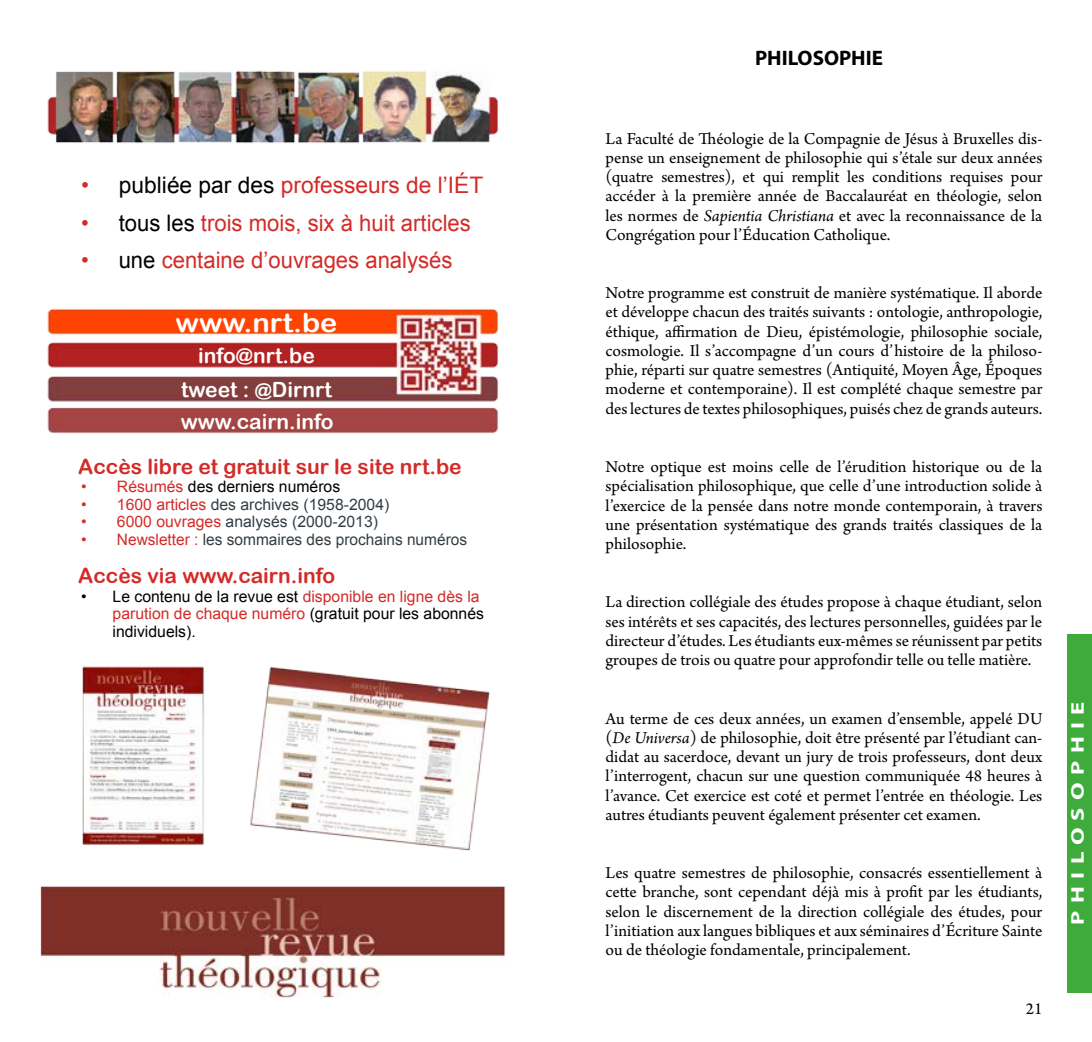
<style>
.page{position:relative;width:1092px;height:1042px;background:#fff}
.page>*{position:absolute;margin:0;border:0;box-sizing:border-box;transform-origin:0 0}
.t1{font:26.25px "Arial Rounded MT Bold";color:#fff;scale:1.1 1}
.t2{font:22.75px "Arial";color:#d32b28}
.t3{font:21px "Arial Rounded MT Bold";color:#d32b28}
.t4{font:21px "Arial Rounded MT Bold";color:#fff}
.t5{font:700 21px "Myriad Pro";color:#000}
.t6{font:700 18.38px "Myriad Pro";letter-spacing:.3em;color:#fff;scale:1.33 1}
.t7{font:17.5px/19.2px "Arno Pro";color:#000;text-align:justify}
.t8{font:15.75px/17.5px "Arial";color:#000}
.t9{font:15.75px "Arial";color:#343e44}
.s1{color:#000}
.s2{font-size:17.5px}
.s3{color:#d32b28}
.s4{font-style:italic}
</style>
<div class="page">
<div style="left:1067px;top:634px;width:24px;height:358px;background:#3fab3d"></div>
<img style="left:40px;top:70px;width:466px;height:928px">
<h2 class="t2" style="left:81px;top:170px;width:404px">• <span class="s1">publiée par des</span> professeurs de l’IÉT</h2>
<h2 class="t2" style="left:81px;top:208px;width:391px">• <span class="s1">tous les</span> trois mois, six à huit articles</h2>
<h2 class="t2" style="left:81px;top:245px;width:373px">• <span class="s1">une</span> centaine d’ouvrages analysés</h2>
<h1 class="t1" style="left:175px;top:307px;width:149px">www.nrt.be</h1>
<p class="t4" style="left:198px;top:343px;width:118px">info<span class="s2">@</span>nrt.be</p>
<p class="t4" style="left:181px;top:377px;width:152px">tweet : <span class="s2">@</span>Dirnrt</p>
<p class="t4" style="left:181px;top:409px;width:154px">www.cairn.info</p>
<p class="t3" style="left:78px;top:454px;width:385px">Accès libre et gratuit sur le site nrt.be</p>
<p class="t8" style="left:81px;top:478px;width:261px"><span class="s3">• Résumés</span> des derniers numéros</p>
<p class="t9" style="left:81px;top:494px;width:310px"><span class="s3">• 1600 articles</span> des archives (1958-2004)</p>
<p class="t9" style="left:81px;top:512px;width:298px"><span class="s3">• 6000 ouvrages</span> analysés (2000-2013)</p>
<p class="t9" style="left:81px;top:529px;width:387px"><span class="s3">• Newsletter :</span> les sommaires des prochains numéros</p>
<p class="t3" style="left:78px;top:563px;width:258px">Accès via www.cairn.info</p>
<p class="t8" style="left:113px;top:587px;width:373px;text-indent:-31px">• Le contenu de la revue est <span class="s3">disponible en ligne dès la parution de chaque numéro</span> (gratuit pour les abonnés individuels).</p>
<p class="t5" style="left:755px;top:45px;width:129px">PHILOSOPHIE</p>
<p class="t7" style="left:605px;top:130px;width:438px">La Faculté de Théologie de la Compagnie de Jésus à Bruxelles dis&shy;pense un enseignement de philosophie qui s’étale sur deux années (quatre semestres), et qui remplit les conditions requises pour accéder à la première année de Baccalauréat en théologie, selon les normes de <span class="s4">Sapientia Christiana</span> et avec la reconnaissance de la Congrégation pour l’Éducation Catholique.</p>
<p class="t7" style="left:605px;top:284px;width:438px">Notre programme est construit de manière systématique. Il aborde et développe chacun des traités suivants : ontologie, anthropologie, éthique, affirmation de Dieu, épistémologie, philosophie sociale, cosmologie. Il s’accompagne d’un cours d’histoire de la philoso&shy;phie, réparti sur quatre semestres (Antiquité, Moyen Âge, Époques moderne et contemporaine). Il est complété chaque semestre par des lectures de textes philosophiques, puisés chez de grands auteurs.</p>
<p class="t7" style="left:605px;top:458px;width:438px">Notre optique est moins celle de l’érudition historique ou de la spécialisation philosophique, que celle d’une introduction solide à l’exercice de la pensée dans notre monde contemporain, à travers une présentation systématique des grands traités classiques de la philosophie.</p>
<p class="t7" style="left:605px;top:593px;width:438px">La direction collégiale des études propose à chaque étudiant, selon ses intérêts et ses capacités, des lectures personnelles, guidées par le directeur d’études. Les étudiants eux-mêmes se réunissent par petits groupes de trois ou quatre pour approfondir telle ou telle matière.</p>
<p class="t7" style="left:605px;top:709px;width:438px">Au terme de ces deux années, un examen d’ensemble, appelé DU (<span class="s4">De Universa</span>) de philosophie, doit être présenté par l’étudiant can&shy;didat au sacerdoce, devant un jury de trois professeurs, dont deux l’interrogent, chacun sur une question communiquée 48 heures à l’avance. Cet exercice est coté et permet l’entrée en théologie. Les autres étudiants peuvent également présenter cet examen.</p>
<p class="t7" style="left:605px;top:864px;width:438px">Les quatre semestres de philosophie, consacrés essentiellement à cette branche, sont cependant déjà mis à profit par les étudiants, selon le discernement de la direction collégiale des études, pour l’initiation aux langues bibliques et aux séminaires d’Écriture Sainte ou de théologie fondamentale, principalement.</p>
<p class="t7" style="left:1025px;top:1000px;width:18px">21</p>
<p class="t6" style="left:1065px;top:924px;width:169px;rotate:-90deg">PHILOSOPHIE</p>
</div>
